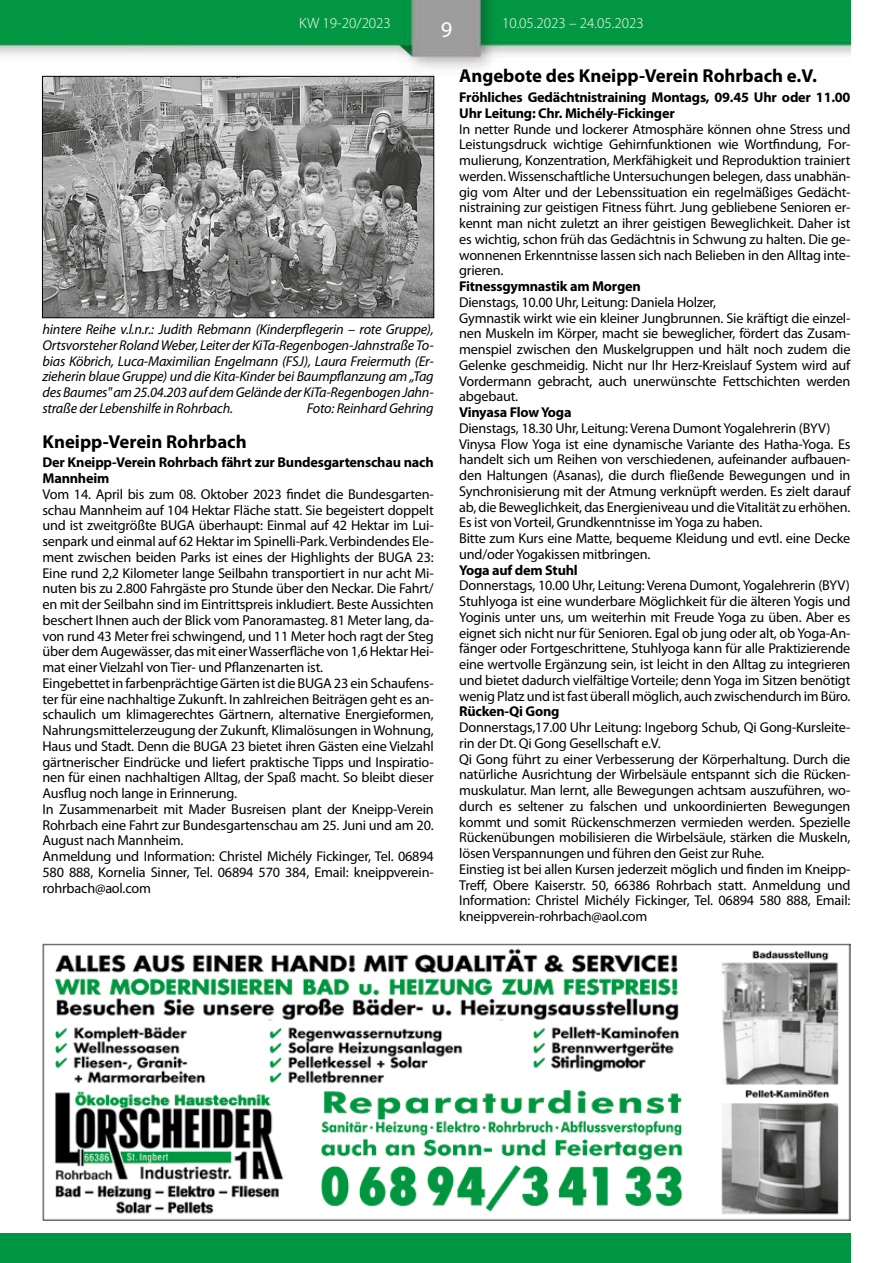
<style>
.page{position:relative;width:893px;height:1263px;background:#fff}
.page>*{position:absolute;margin:0;border:0;box-sizing:border-box;transform-origin:0 0}
.t1{font:22.5px "Myriad Pro";color:#fff}
.t2{font:700 18.75px "Myriad Pro";color:#000}
.t3{font:300 15px "Myriad Pro";color:#fff}
.t4{font:14.25px/15.8px "Myriad Pro";letter-spacing:-.015em;color:#000}
.t5{font:italic 14.25px/15.8px "Myriad Pro";letter-spacing:-.015em;color:#000;text-align:justify}
.t6{font:700 14.25px/15.8px "Myriad Pro";letter-spacing:-.015em;color:#000}
</style>
<div class="page">
<img style="left:0;top:0;width:850px;height:69px">
<div style="left:0;top:1233px;width:850px;height:30px;background:#009641"></div>
<img style="left:43px;top:943px;width:807px;height:277px">
<img style="left:44px;top:78px;width:388px;height:238px">
<div style="left:42px;top:76px;width:392px;height:242px;border:1px solid #000"></div>
<p class="t3" style="left:299px;top:14px;width:93px">KW 19-20/2023</p>
<p class="t3" style="left:502px;top:14px;width:143px">10.05.2023 – 24.05.2023</p>
<h1 class="t1" style="left:441px;top:15px;width:13px">9</h1>
<p class="t5" style="left:43px;top:321px;width:393px">hintere Reihe v.l.n.r.: Judith Rebmann (Kinderpflegerin – rote Gruppe), Ortsvorsteher Roland Weber, Leiter der KiTa-Regenbogen-Jahnstraße To&shy;bias Köbrich, Luca-Maximilian Engelmann (FSJ), Laura Freiermuth (Er&shy;zieherin blaue Gruppe) und die Kita-Kinder bei Baumpflanzung am „Tag des Baumes" am 25.04.203 auf dem Gelände der KiTa-Regenbogen Jahn&shy;straße der Lebenshilfe in Rohrbach.</p>
<p class="t5" style="left:307px;top:400px;width:128px">Foto: Reinhard Gehring</p>
<h2 class="t2" style="left:43px;top:430px;width:206px">Kneipp-Verein Rohrbach</h2>
<p class="t6" style="left:43px;top:454px;width:393px">Der Kneipp-Verein Rohrbach fährt zur Bundesgartenschau nach<br>Mannheim</p>
<p class="t4" style="left:43px;top:486px;width:393px">Vom 14. April bis zum 08. Oktober 2023 findet die Bundesgarten&shy;schau Mannheim auf 104 Hektar Fläche statt. Sie begeistert doppelt und ist zweitgrößte BUGA überhaupt: Einmal auf 42 Hektar im Lui&shy;senpark und einmal auf 62 Hektar im Spinelli-Park. Verbindendes Ele&shy;ment zwischen beiden Parks ist eines der Highlights der BUGA 23:<br>Eine rund 2,2 Kilometer lange Seilbahn transportiert in nur acht Mi&shy;nuten bis zu 2.800 Fahrgäste pro Stunde über den Neckar. Die Fahrt/ en mit der Seilbahn sind im Eintrittspreis inkludiert. Beste Aussichten beschert Ihnen auch der Blick vom Panoramasteg. 81 Meter lang, da&shy;von rund 43 Meter frei schwingend, und 11 Meter hoch ragt der Steg über dem Augewässer, das mit einer Wasserfläche von 1,6 Hektar Hei&shy;mat einer Vielzahl von Tier- und Pflanzenarten ist.<br>Eingebettet in farbenprächtige Gärten ist die BUGA 23 ein Schaufens&shy;ter für eine nachhaltige Zukunft. In zahlreichen Beiträgen geht es an&shy;schaulich um klimagerechtes Gärtnern, alternative Energieformen, Nahrungsmittelerzeugung der Zukunft, Klimalösungen in Wohnung, Haus und Stadt. Denn die BUGA 23 bietet ihren Gästen eine Vielzahl gärtnerischer Eindrücke und liefert praktische Tipps und Inspiratio&shy;nen für einen nachhaltigen Alltag, der Spaß macht. So bleibt dieser Ausflug noch lange in Erinnerung.<br>In Zusammenarbeit mit Mader Busreisen plant der Kneipp-Verein Rohrbach eine Fahrt zur Bundesgartenschau am 25. Juni und am 20.<br>August nach Mannheim.<br>Anmeldung und Information: Christel Michély Fickinger, Tel. 06894<br>580 888, Kornelia Sinner, Tel. 06894 570 384, Email: kneippverein&shy;rohrbach@aol.com</p>
<h2 class="t2" style="left:459px;top:64px;width:359px">Angebote des Kneipp-Verein Rohrbach e.V.</h2>
<p class="t6" style="left:459px;top:89px;width:393px">Fröhliches Gedächtnistraining Montags, 09.45 Uhr oder 11.00<br>Uhr Leitung: Chr. Michély-Fickinger</p>
<p class="t4" style="left:459px;top:121px;width:393px;text-align:justify">In netter Runde und lockerer Atmosphäre können ohne Stress und Leistungsdruck wichtige Gehirnfunktionen wie Wortfindung, For&shy;mulierung, Konzentration, Merkfähigkeit und Reproduktion trainiert werden. Wissenschaftliche Untersuchungen belegen, dass unabhän&shy;gig vom Alter und der Lebenssituation ein regelmäßiges Gedächt&shy;nistraining zur geistigen Fitness führt. Jung gebliebene Senioren er&shy;kennt man nicht zuletzt an ihrer geistigen Beweglichkeit. Daher ist es wichtig, schon früh das Gedächtnis in Schwung zu halten. Die ge&shy;wonnenen Erkenntnisse lassen sich nach Belieben in den Alltag inte&shy;grieren.</p>
<p class="t6" style="left:459px;top:278px;width:183px">Fitnessgymnastik am Morgen</p>
<p class="t4" style="left:459px;top:294px;width:393px">Dienstags, 10.00 Uhr, Leitung: Daniela Holzer,<br>Gymnastik wirkt wie ein kleiner Jungbrunnen. Sie kräftigt die einzel&shy;nen Muskeln im Körper, macht sie beweglicher, fördert das Zusam&shy;menspiel zwischen den Muskelgruppen und hält noch zudem die Gelenke geschmeidig. Nicht nur Ihr Herz-Kreislauf System wird auf Vordermann gebracht, auch unerwünschte Fettschichten werden abgebaut.</p>
<p class="t6" style="left:459px;top:404px;width:114px">Vinyasa Flow Yoga</p>
<p class="t4" style="left:459px;top:420px;width:393px">Dienstags, 18.30 Uhr, Leitung: Verena Dumont Yogalehrerin (BYV)<br>Vinysa Flow Yoga ist eine dynamische Variante des Hatha-Yoga. Es handelt sich um Reihen von verschiedenen, aufeinander aufbauen&shy;den Haltungen (Asanas), die durch fließende Bewegungen und in Synchronisierung mit der Atmung verknüpft werden. Es zielt darauf ab, die Beweglichkeit, das Energieniveau und die Vitalität zu erhöhen.<br>Es ist von Vorteil, Grundkenntnisse im Yoga zu haben.<br>Bitte zum Kurs eine Matte, bequeme Kleidung und evtl. eine Decke und/oder Yogakissen mitbringen.</p>
<p class="t6" style="left:459px;top:561px;width:120px">Yoga auf dem Stuhl</p>
<p class="t4" style="left:459px;top:577px;width:393px;text-align:justify">Donnerstags, 10.00 Uhr, Leitung: Verena Dumont, Yogalehrerin (BYV)<br>Stuhlyoga ist eine wunderbare Möglichkeit für die älteren Yogis und Yoginis unter uns, um weiterhin mit Freude Yoga zu üben. Aber es eignet sich nicht nur für Senioren. Egal ob jung oder alt, ob Yoga-An&shy;fänger oder Fortgeschrittene, Stuhlyoga kann für alle Praktizierende eine wertvolle Ergänzung sein, ist leicht in den Alltag zu integrieren und bietet dadurch vielfältige Vorteile; denn Yoga im Sitzen benötigt wenig Platz und ist fast überall möglich, auch zwischendurch im Büro.</p>
<p class="t6" style="left:459px;top:703px;width:102px">Rücken-Qi Gong</p>
<p class="t4" style="left:459px;top:719px;width:393px">Donnerstags,17.00 Uhr Leitung: Ingeborg Schub, Qi Gong-Kursleite&shy;rin der Dt. Qi Gong Gesellschaft e.V.<br>Qi Gong führt zu einer Verbesserung der Körperhaltung. Durch die natürliche Ausrichtung der Wirbelsäule entspannt sich die Rücken&shy;muskulatur. Man lernt, alle Bewegungen achtsam auszuführen, wo&shy;durch es seltener zu falschen und unkoordinierten Bewegungen kommt und somit Rückenschmerzen vermieden werden. Spezielle Rückenübungen mobilisieren die Wirbelsäule, stärken die Muskeln, lösen Verspannungen und führen den Geist zur Ruhe.<br>Einstieg ist bei allen Kursen jederzeit möglich und finden im Kneipp-Treff, Obere Kaiserstr. 50, 66386 Rohrbach statt. Anmeldung und Information: Christel Michély Fickinger, Tel. 06894 580 888, Email: kneippverein-rohrbach@aol.com</p>
</div>
